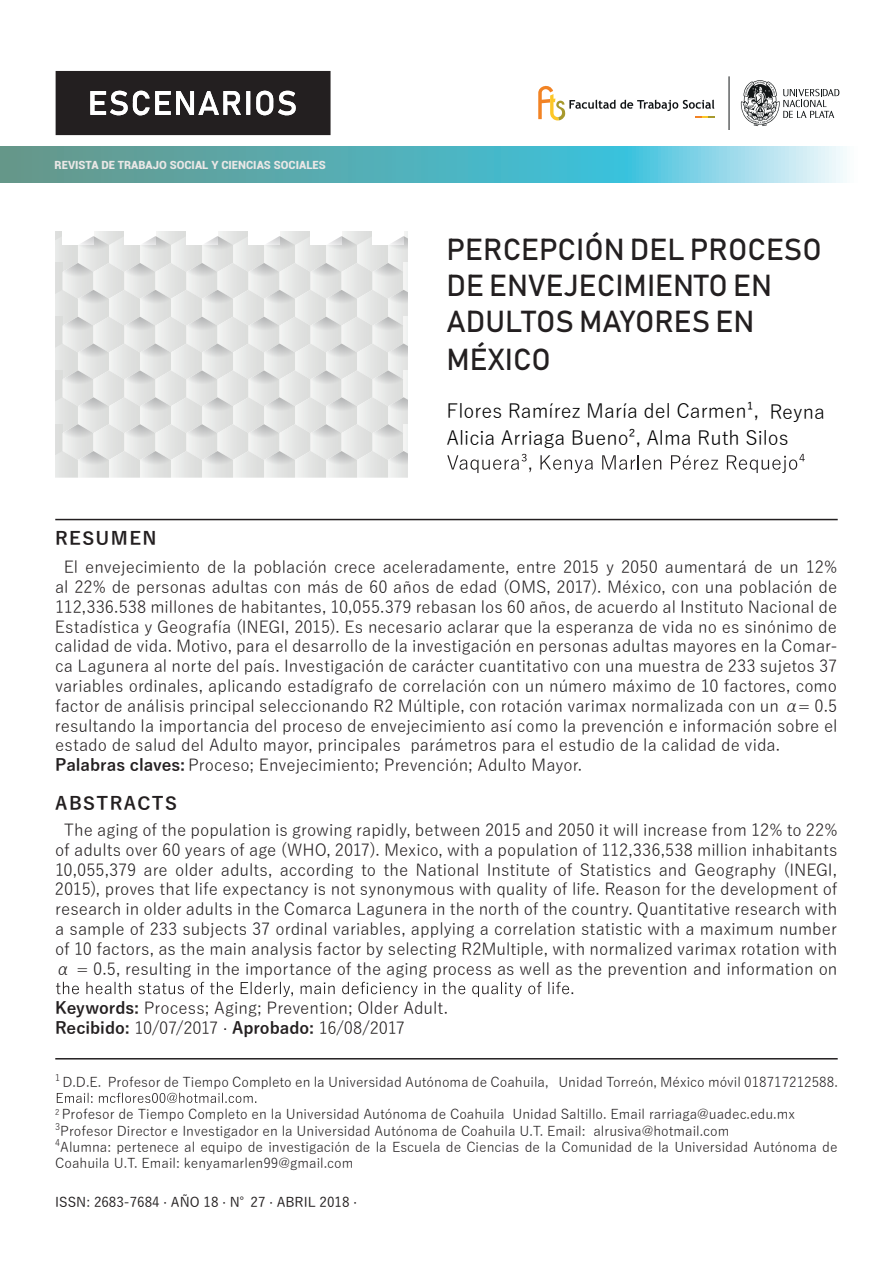
<style>
.page{position:relative;width:893px;height:1263px;background:#fff}
.page>*{position:absolute;margin:0;border:0;box-sizing:border-box;transform-origin:0 0}
.t1{font:30px/36.6px "Bahnschrift";color:#231f20}
.t2{font:19.5px/26.4px "Yu Gothic";color:#000001}
.t3{font:700 18px "Yu Gothic";letter-spacing:.08em;color:#231f20}
.t4{font:16.5px/19.8px "Yu Gothic";color:#231f20}
.t5{font:13.5px/16.2px "Yu Gothic";color:#231f20}
.t6{font:500 13.5px "Yu Gothic";color:#231f20}
.t7{font:900 11.25px "Roboto";color:#eae7e6}
.s1{font-weight:700}
</style>
<div class="page">
<hr style="left:55px;top:519px;width:783px;height:1px;background:#231f20">
<hr style="left:55px;top:1058px;width:783px;height:1px;background:#231f20">
<svg style="left:57px;top:1093px;width:199px;height:10px"></svg>
<svg style="left:56px;top:982px;width:517px;height:15px"></svg>
<svg style="left:447px;top:454px;width:84px;height:19px"></svg>
<svg style="left:540px;top:455px;width:53px;height:18px"></svg>
<svg style="left:602px;top:455px;width:59px;height:15px"></svg>
<svg style="left:671px;top:455px;width:47px;height:15px"></svg>
<svg style="left:727px;top:454px;width:78px;height:19px"></svg>
<svg style="left:56px;top:71px;width:275px;height:64px;background:#3f3b3c"></svg>
<svg style="left:0;top:146px;width:847px;height:37px;background:#67b7bf"></svg>
<svg style="left:538px;top:85px;width:176px;height:35px"></svg>
<svg style="left:740px;top:80px;width:99px;height:46px"></svg>
<hr style="left:729px;top:76px;width:1px;height:54px;background:#111516">
<div style="left:55px;top:231px;width:7px;height:14px;background:#dcdedd"></div>
<svg style="left:94px;top:231px;width:30px;height:5px"></svg>
<svg style="left:156px;top:231px;width:30px;height:5px"></svg>
<svg style="left:218px;top:231px;width:30px;height:5px"></svg>
<svg style="left:280px;top:231px;width:30px;height:5px"></svg>
<svg style="left:342px;top:231px;width:30px;height:5px"></svg>
<hr style="left:404px;top:231px;width:4px;height:14px;background:#f1f2f1">
<svg style="left:55px;top:236px;width:353px;height:242px;background:#e2e3e2"></svg>
<p class="t7" style="left:55px;top:157px;width:273px">REVISTA DE TRABAJO SOCIAL Y CIENCIAS SOCIALES</p>
<h1 class="t1" style="left:446px;top:231px;width:377px">PERCEPCIÓN DEL PROCESO<br>DE ENVEJECIMIENTO EN<br>ADULTOS MAYORES EN<br>MÉXICO</h1>
<p class="t2" style="left:446px;top:396px;width:380px">Flores Ramírez María del Carmen¹, Reyna<br>Alicia Arriaga Bueno², Alma Ruth Silos</p>
<p class="t3" style="left:55px;top:528px;width:103px">RESUMEN</p>
<p class="t4" style="left:55px;top:555px;width:784px;text-indent:9px">El envejecimiento de la población crece aceleradamente, entre 2015 y 2050 aumentará de un 12% al 22% de personas adultas con más de 60 años de edad (OMS, 2017). México, con una población de 112,336.538 millones de habitantes, 10,055.379 rebasan los 60 años, de acuerdo al Instituto Nacional de Estadística y Geografía (INEGI, 2015). Es necesario aclarar que la esperanza de vida no es sinónimo de calidad de vida. Motivo, para el desarrollo de la investigación en personas adultas mayores en la Comar&shy;ca Lagunera al norte del país. Investigación de carácter cuantitativo con una muestra de 233 sujetos 37 variables ordinales, aplicando estadígrafo de correlación con un número máximo de 10 factores, como factor de análisis principal seleccionando R2 Múltiple, con rotación varimax normalizada con un α= 0.5 resultando la importancia del proceso de envejecimiento así como la prevención e información sobre el estado de salud del Adulto mayor, principales parámetros para el estudio de la calidad de vida.<br><span class="s1">Palabras claves:</span> Proceso; Envejecimiento; Prevención; Adulto Mayor.</p>
<p class="t3" style="left:55px;top:793px;width:123px">ABSTRACTS</p>
<p class="t4" style="left:55px;top:818px;width:784px;text-align:center">The aging of the population is growing rapidly, between 2015 and 2050 it will increase from 12% to 22% of adults over 60 years of age (WHO, 2017). Mexico, with a population of 112,336,538 million inhabitants 10,055,379 are older adults, according to the National Institute of Statistics and Geography (INEGI, 2015), proves that life expectancy is not synonymous with quality of life. Reason for the development of research in older adults in the Comarca Lagunera in the north of the country. Quantitative research with a sample of 233 subjects 37 ordinal variables, applying a correlation statistic with a maximum number of 10 factors, as the main analysis factor by selecting R2Multiple, with normalized varimax rotation with α = 0.5, resulting in the importance of the aging process as well as the prevention and information on</p>
<p class="t4" style="left:55px;top:996px;width:394px"><span class="s1">Keywords:</span> Process; Aging; Prevention; Older Adult.<br><span class="s1">Recibido:</span> 10/07/2017 · <span class="s1">Aprobado:</span> 16/08/2017</p>
<p class="t5" style="left:55px;top:1072px;width:784px"><sup>1</sup> D.D.E. Profesor de Tiempo Completo en la Universidad Autónoma de Coahuila, Unidad Torreón, México móvil 018717212588.</p>
<p class="t5" style="left:55px;top:1104px;width:784px"><sup>2</sup> Profesor de Tiempo Completo en la Universidad Autónoma de Coahuila Unidad Saltillo. Email rarriaga@uadec.edu.mx <sup>3</sup>Profesor Director e Investigador en la Universidad Autónoma de Coahuila U.T. Email: alrusiva@hotmail.com<br><sup>4</sup>Alumna: pertenece al equipo de investigación de la Escuela de Ciencias de la Comunidad de la Universidad Autónoma de Coahuila U.T. Email: kenyamarlen99@gmail.com</p>
<p class="t6" style="left:55px;top:1189px;width:303px">ISSN: 2683-7684 · AÑO 18 · N°27 · ABRIL 2018 ·</p>
</div>
